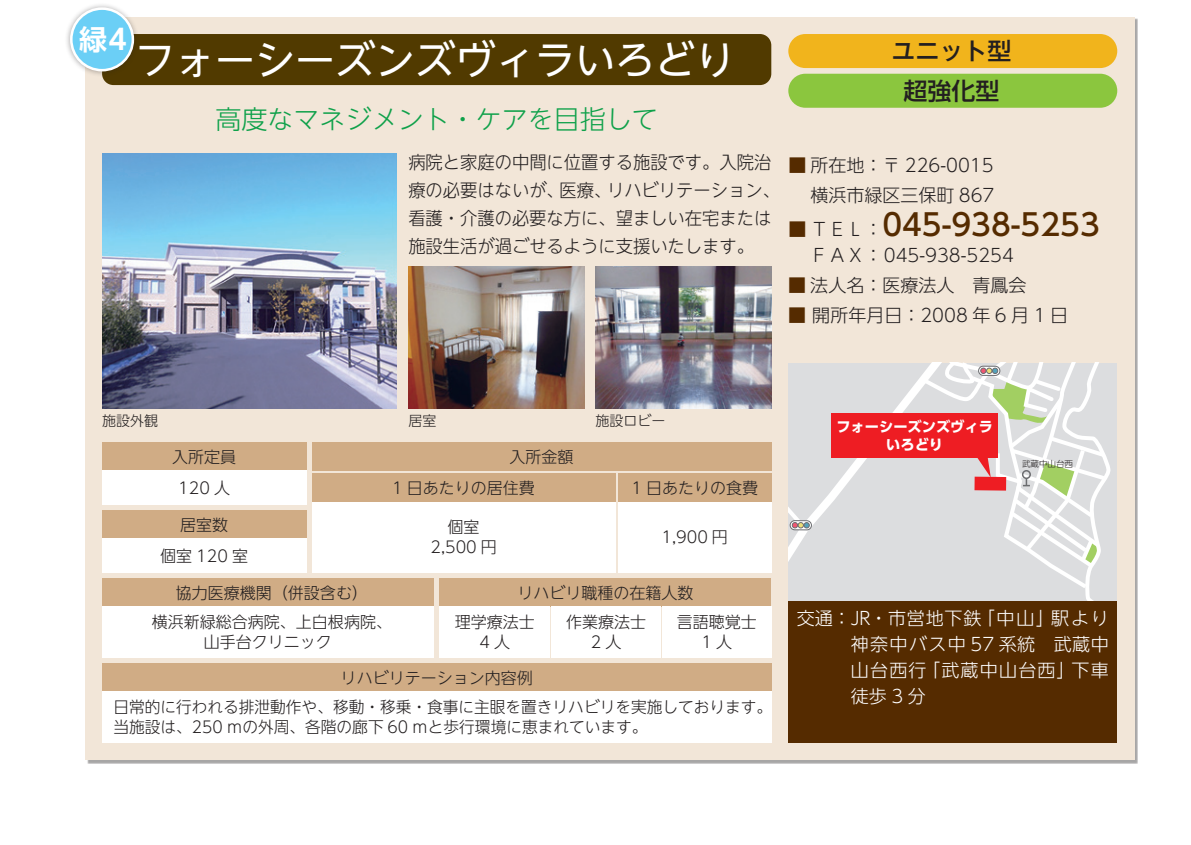
<style>
.page{position:relative;width:1191px;height:845px;background:#fff}
.page>*{position:absolute;margin:0;border:0;box-sizing:border-box;transform-origin:0 0}
.t1{font:40px "UD Shin Go NT Pro";color:#fff}
.t2{font:500 30px "UD Shin Go NT Pro";color:#552b00}
.t3{font:700 28px "UD Shin Go Pro De";color:#fff}
.t4{font:300 26px "UD Shin Go NT Pro";color:#0fa14a}
.t5{font:500 24px/39.6px "UD Shin Go NT Pro";color:#231f20;text-align:center}
.t6{font:300 18px/28px "UD Shin Go NT Pro";color:#231f20;scale:.96 1}
.t7{font:300 18px/30px "UD Shin Go NT Pro";color:#231f20;text-align:center}
.t8{font:300 18px/26px "UD Shin Go NT Pro";letter-spacing:.07em;color:#fff}
.t9{font:300 16px/20px "UD Shin Go NT Pro";color:#231f20;text-align:center}
.t10{font:700 14.2px/18px "UD Shin Go Pro";color:#fff;text-align:center}
.t11{font:300 14px "UD Shin Go NT Pro";color:#231f20}
.t12{font:300 8.6px "UD Shin Go Pro";color:#231f20}
.s1{color:#552b00}
.s2{font-weight:300;font-size:18px}
.s3{font-weight:300;font-size:18px;color:#231f20}
</style>
<div class="page">
<div style="left:85px;top:17px;width:1049px;height:743px;background:#f2e6d8"></div>
<div style="left:102px;top:34px;width:669px;height:51px;background:#513a00;border-radius:11px"></div>
<div style="left:788px;top:34px;width:329px;height:34px;background:#f1b41c;border-radius:17px"></div>
<div style="left:788px;top:74px;width:329px;height:34px;background:#8bc63e;border-radius:17px"></div>
<img style="left:102px;top:153px;width:295px;height:255px">
<img style="left:408px;top:266px;width:176px;height:142px">
<img style="left:595px;top:266px;width:176px;height:142px">
<svg style="left:788px;top:363px;width:329px;height:238px;background:#dfcccb"></svg>
<div style="left:102px;top:442px;width:204px;height:29px;background:#d0ac85"></div>
<div style="left:312px;top:442px;width:459px;height:29px;background:#d0ac85"></div>
<div style="left:312px;top:473px;width:303px;height:29px;background:#d0ac85"></div>
<div style="left:618px;top:473px;width:153px;height:29px;background:#d0ac85"></div>
<div style="left:102px;top:510px;width:204px;height:29px;background:#d0ac85"></div>
<div style="left:102px;top:578px;width:332px;height:29px;background:#d0ac85"></div>
<div style="left:102px;top:663px;width:669px;height:29px;background:#d0ac85"></div>
<div style="left:439px;top:578px;width:332px;height:29px;background:#d0ac85"></div>
<div style="left:102px;top:471px;width:204px;height:34px;background:#fff"></div>
<div style="left:312px;top:502px;width:303px;height:71px;background:#fff"></div>
<div style="left:618px;top:502px;width:153px;height:71px;background:#fff"></div>
<div style="left:102px;top:539px;width:204px;height:34px;background:#fff"></div>
<div style="left:102px;top:607px;width:332px;height:51px;background:#fff"></div>
<div style="left:102px;top:692px;width:669px;height:51px;background:#fff"></div>
<div style="left:439px;top:607px;width:111px;height:51px;background:#fff"></div>
<div style="left:551px;top:607px;width:109px;height:51px;background:#fff"></div>
<div style="left:662px;top:607px;width:109px;height:51px;background:#fff"></div>
<div style="left:788px;top:601px;width:329px;height:142px;background:#552b00"></div>
<div style="left:64px;top:2px;width:75px;height:75px;background:#231f20;opacity:.35"></div>
<div style="left:71px;top:9px;width:62px;height:61px;background:#6bcff6;border-radius:50%"></div>
<div style="left:70px;top:7px;width:64px;height:64px;border:3px solid #fff;border-radius:50%"></div>
<h3 class="t3" style="left:79px;top:17px;width:49px">緑4</h3>
<h1 class="t1" style="left:135px;top:27px;width:601px">フォーシーズンズヴィラいろどり</h1>
<h3 class="t5" style="left:891px;top:31px;width:121px">ユニット型超強化型</h3>
<h3 class="t4" style="left:216px;top:98px;width:443px">高度なマネジメント・ケアを目指して</h3>
<p class="t6" style="left:408px;top:147px;width:388px">病院と家庭の中間に位置する施設です。入院治療の必要はないが、医療、リハビリテーション、看護・介護の必要な方に、望ましい在宅または施設生活が過ごせるように支援いたします。</p>
<p class="t7" style="left:788px;top:149px;width:225px"><span class="s1">■</span> 所在地：〒 226-0015　横浜市緑区三保町 867</p>
<h2 class="t2" style="left:788px;top:201px;width:313px"><span class="s2">■</span> <span class="s3">ＴＥＬ：</span>045-938-5253</h2>
<p class="t7" style="left:810px;top:239px;width:205px">ＦＡＸ：045-938-5254</p>
<p class="t7" style="left:788px;top:269px;width:257px"><span class="s1">■</span> 法人名：医療法人　青鳳会　</p>
<p class="t7" style="left:788px;top:299px;width:281px"><span class="s1">■</span> 開所年月日：2008 年 6 月 1 日</p>
<p class="t11" style="left:102px;top:410px;width:58px">施設外観</p>
<p class="t11" style="left:408px;top:410px;width:29px">居室</p>
<p class="t11" style="left:595px;top:410px;width:71px">施設ロビー</p>
<p class="t9" style="left:172px;top:446px;width:65px">入所定員</p>
<p class="t9" style="left:392px;top:440px;width:183px;line-height:31.2px;text-align:left;text-indent:117px">入所金額<br>1 日あたりの居住費</p>
<p class="t9" style="left:178px;top:477px;width:53px">120 人</p>
<p class="t9" style="left:631px;top:477px;width:128px">1 日あたりの食費</p>
<p class="t9" style="left:180px;top:514px;width:49px">居室数</p>
<p class="t9" style="left:160px;top:545px;width:89px">個室 120 室</p>
<p class="t9" style="left:176px;top:582px;width:193px">協力医療機関（併設含む）</p>
<p class="t9" style="left:430px;top:517px;width:68px">個室<br>2,500 円</p>
<p class="t9" style="left:661px;top:527px;width:68px">1,900 円</p>
<p class="t9" style="left:517px;top:582px;width:177px">リハビリ職種の在籍人数</p>
<p class="t10" style="left:836px;top:417px;width:158px">フォーシーズンズヴィラいろどり</p>
<p class="t12" style="left:1022px;top:456px;width:53px">武蔵中山台西</p>
<p class="t9" style="left:455px;top:612px;width:82px">理学療法士<br>4人</p>
<p class="t9" style="left:566px;top:612px;width:81px">作業療法士<br>2人</p>
<p class="t9" style="left:676px;top:612px;width:81px">言語聴覚士<br>1人</p>
<p class="t8" style="left:851px;top:605px;width:277px;text-indent:-54px">交通：JR・市営地下鉄「中山」駅より神奈中バス中 57 系統　武蔵中山台西行「武蔵中山台西」下車　徒歩3分</p>
<p class="t9" style="left:152px;top:612px;width:241px">横浜新緑総合病院、上白根病院、山手台クリニック</p>
<p class="t9" style="left:341px;top:667px;width:193px">リハビリテーション内容例</p>
<p class="t9" style="left:113px;top:697px;width:660px;text-align:left">日常的に行われる排泄動作や、移動・移乗・食事に主眼を置きリハビリを実施しております。当施設は、250 ｍの外周、各階の廊下 60 ｍと歩行環境に恵まれています。　　</p>
</div>
